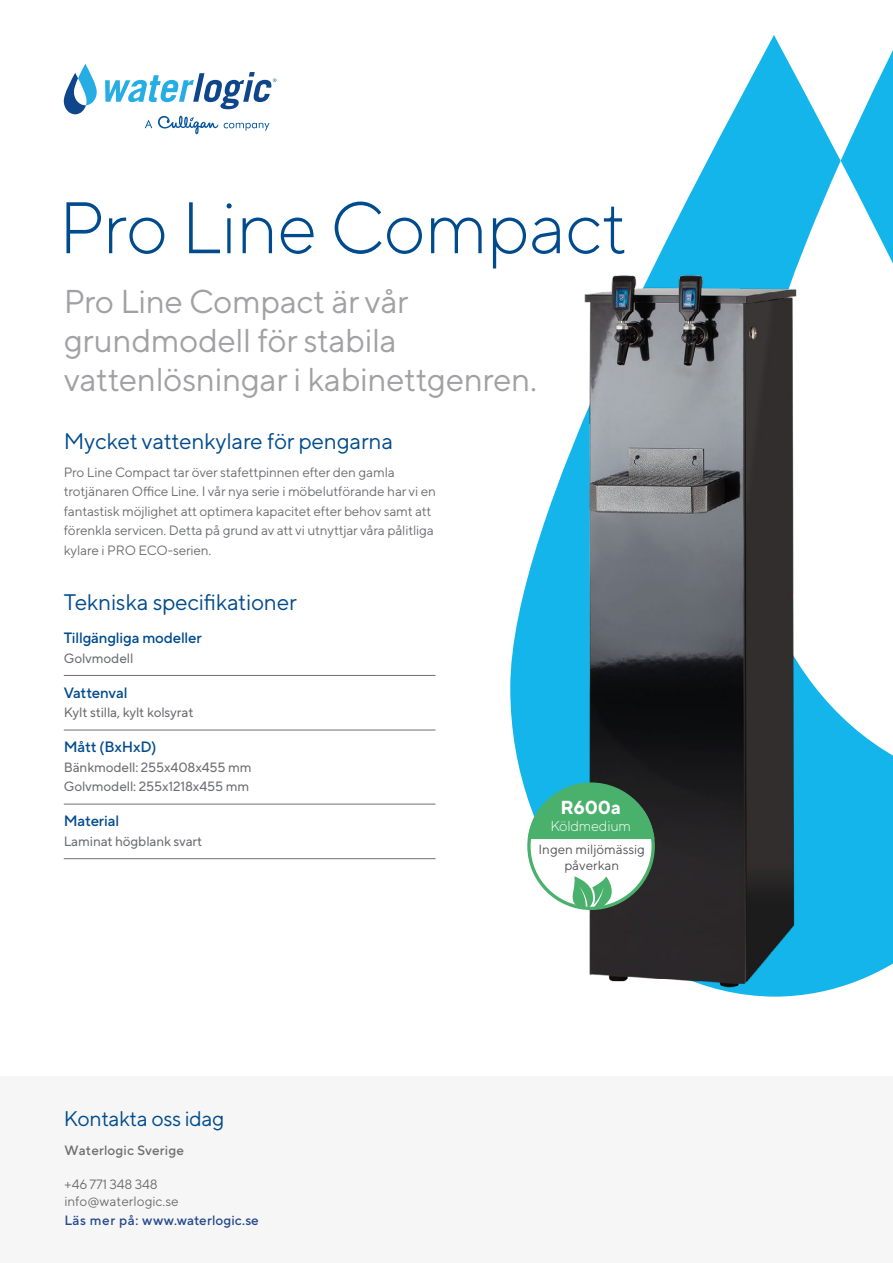
<style>
.page{position:relative;width:893px;height:1263px;background:#fff}
.page>*{position:absolute;margin:0;border:0;box-sizing:border-box;transform-origin:0 0}
.t1{font:300 72.75px "TT Norms Pro";letter-spacing:-.01em;color:#004b8d}
.t2{font:33px/39px "TT Norms Pro";letter-spacing:-.01em;color:#a1a1a4}
.t3{font:22.5px "TT Norms Pro";letter-spacing:-.01em;color:#004b8d}
.t4{font:21.15px "TT Norms Pro";letter-spacing:-.02em;color:#004c8d}
.t5{font:700 18.9px "TT Norms Pro";letter-spacing:-.01em;color:#fff}
.t6{font:500 15px "TT Norms Pro";letter-spacing:-.01em;color:#004b8d}
.t7{font:300 14.4px "TT Norms Pro";letter-spacing:-.01em;color:#fff}
.t8{font:13.5px/19.5px "TT Norms Pro";letter-spacing:-.01em;color:#6d6e71}
.t9{font:13.5px/19.5px "TT Norms Pro";letter-spacing:-.01em;color:#6d6e71}
.t10{font:13.5px/17.1px "TT Norms Pro";color:#706f6f}
.t11{font:500 13.5px "TT Norms Pro";letter-spacing:.01em;color:#25498f}
.t12{font:500 13.5px "TT Norms Pro";letter-spacing:.01em;color:#706f6f}
.t13{font:13.35px/15.9px "TT Norms Pro";color:#56565a;text-align:center}
</style>
<div class="page">
<svg style="left:64px;top:64px;width:33px;height:50px"></svg>
<svg style="left:105px;top:72px;width:171px;height:37px"></svg>
<svg style="left:224px;top:123px;width:45px;height:8px"></svg>
<svg style="left:145px;top:115px;width:73px;height:20px"></svg>
<div style="left:0;top:1077px;width:893px;height:186px;background:#f6f6f6"></div>
<svg style="left:667px;top:35px;width:226px;height:942px"></svg>
<img style="left:510px;top:238px;width:357px;height:759px">
<div style="left:529px;top:784px;width:124px;height:124px;background:#fff;border-radius:50%"></div>
<svg style="left:527px;top:782px;width:128px;height:62px;background:#50a77d"></svg>
<svg style="left:572px;top:876px;width:44px;height:33px"></svg>
<hr style="left:64px;top:675px;width:371px;height:1px;background:#6d6e71">
<hr style="left:64px;top:804px;width:371px;height:1px;background:#6d6e71">
<hr style="left:64px;top:858px;width:371px;height:1px;background:#6d6e71">
<hr style="left:64px;top:730px;width:371px;height:1px;background:#6d6e71">
<h1 class="t1" style="left:58px;top:175px;width:570px">Pro Line Compact</h1>
<h2 class="t2" style="left:64px;top:279px;width:475px">Pro Line Compact är vår grundmodell för stabila vattenlösningar i kabinettgenren.</h2>
<h3 class="t3" style="left:64px;top:424px;width:331px">Mycket vattenkylare för pengarna</h3>
<p class="t8" style="left:64px;top:461px;width:374px">Pro Line Compact tar över stafettpinnen efter den gamla trotjänaren Office Line. I vår nya serie i möbelutförande har vi en fantastisk möjlighet att optimera kapacitet efter behov samt att förenkla servicen. Detta på grund av att vi utnyttjar våra pålitliga kylare i PRO ECO-serien.</p>
<h3 class="t3" style="left:64px;top:586px;width:234px">Tekniska specifikationer</h3>
<p class="t6" style="left:64px;top:627px;width:140px">Tillgängliga modeller</p>
<p class="t9" style="left:64px;top:647px;width:71px">Golvmodell</p>
<p class="t6" style="left:64px;top:681px;width:65px">Vattenval</p>
<p class="t9" style="left:64px;top:702px;width:131px">Kylt stilla, kylt kolsyrat</p>
<p class="t6" style="left:64px;top:736px;width:94px">Mått (BxHxD)</p>
<p class="t9" style="left:64px;top:756px;width:189px">Bänkmodell: 255x408x455 mm<br>Golvmodell: 255x1218x455 mm</p>
<p class="t6" style="left:64px;top:810px;width:57px">Material</p>
<p class="t9" style="left:64px;top:830px;width:140px">Laminat högblank svart</p>
<h3 class="t5" style="left:560px;top:793px;width:62px">R600a</h3>
<p class="t7" style="left:550px;top:815px;width:82px">Köldmedium</p>
<p class="t13" style="left:538px;top:841px;width:108px">Ingen miljömässig påverkan</p>
<h3 class="t4" style="left:64px;top:1103px;width:162px">Kontakta oss idag</h3>
<p class="t12" style="left:64px;top:1140px;width:121px">Waterlogic Sverige</p>
<p class="t10" style="left:64px;top:1175px;width:116px">+46 771 348 348 info@waterlogic.se</p>
<p class="t11" style="left:64px;top:1210px;width:196px">Läs mer på: www.waterlogic.se</p>
</div>
